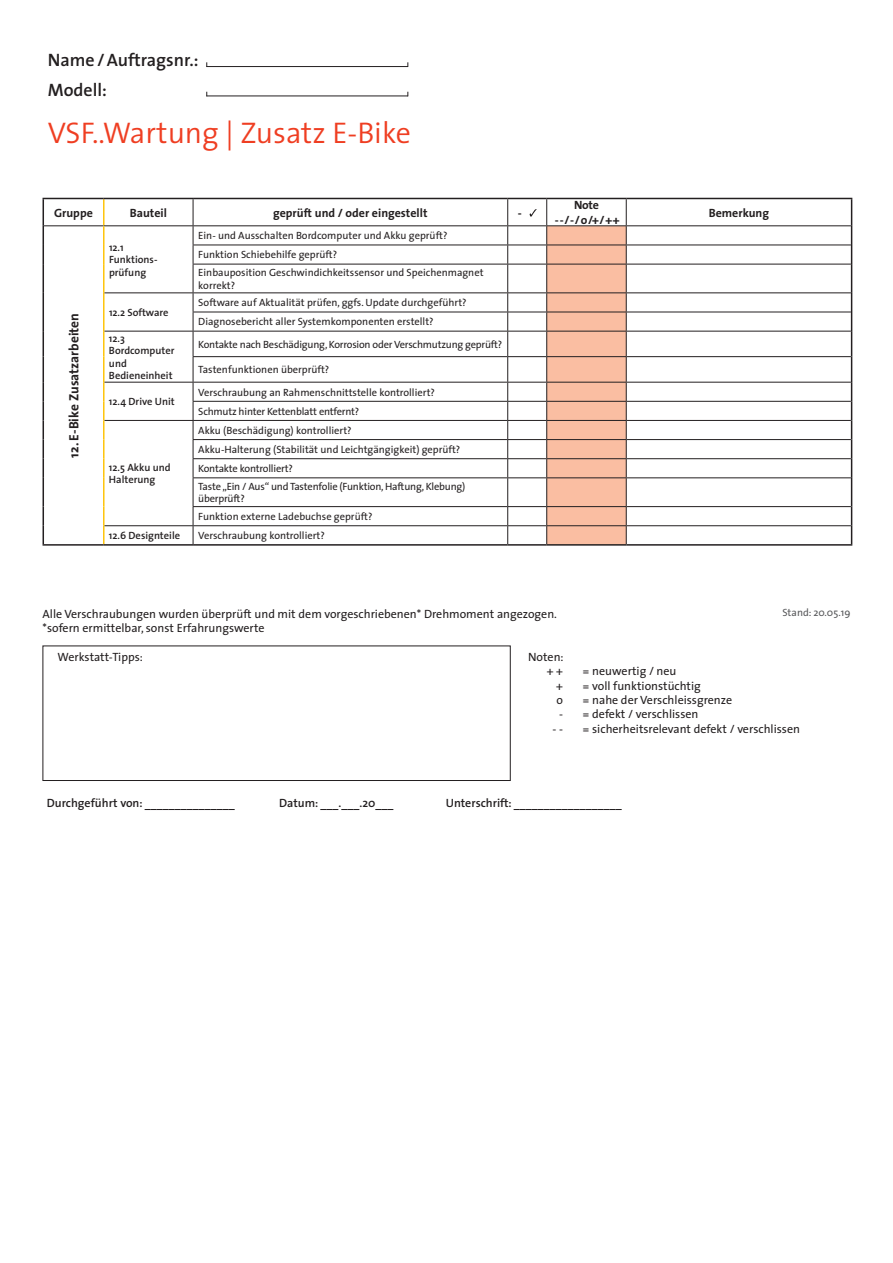
<style>
.page{position:relative;width:893px;height:1263px;background:#fff}
.page>*{position:absolute;margin:0;border:0;box-sizing:border-box;transform-origin:0 0}
.t1{font:300 30px "The Sans";color:#ef3e22}
.t2{font:600 18px/29.7px "The Sans";color:#231f20}
.t3{font:700 13.5px "The Sans";color:#231f20}
.t4{font:12px/14.4px "The Sans";color:#231f20}
.t5{font:600 12px "The Sans";color:#231f20}
.t6{font:700 12px "The Sans";color:#231f20}
.t7{font:10.5px/19.2px "The Sans";color:#231f20}
.t8{font:10.5px/12.6px "The Sans";letter-spacing:-.02em;color:#231f20}
.t9{font:600 10.5px/12.6px "The Sans";color:#231f20}
.t10{font:10.5px "The Sans";color:#57585a}
</style>
<div class="page">
<svg style="left:44px;top:199px;width:807px;height:345px"></svg>
<hr style="left:44px;top:225px;width:60px;height:1px;background:#231f20">
<hr style="left:103px;top:199px;width:2px;height:26px;background:#fec50d">
<hr style="left:104px;top:225px;width:89px;height:1px;background:#231f20">
<hr style="left:193px;top:225px;width:315px;height:1px;background:#231f20">
<hr style="left:508px;top:225px;width:39px;height:1px;background:#231f20">
<hr style="left:626px;top:225px;width:225px;height:1px;background:#231f20">
<svg style="left:43px;top:199px;width:1px;height:345px"></svg>
<svg style="left:103px;top:226px;width:2px;height:38px"></svg>
<hr style="left:103px;top:264px;width:2px;height:29px;background:#fec50d">
<svg style="left:103px;top:293px;width:2px;height:38px"></svg>
<hr style="left:103px;top:331px;width:2px;height:26px;background:#fec50d">
<hr style="left:103px;top:357px;width:2px;height:25px;background:#fec50d">
<svg style="left:103px;top:382px;width:2px;height:38px"></svg>
<hr style="left:103px;top:420px;width:2px;height:20px;background:#fec50d">
<svg style="left:103px;top:440px;width:2px;height:38px"></svg>
<hr style="left:103px;top:478px;width:2px;height:29px;background:#fec50d">
<svg style="left:103px;top:507px;width:2px;height:37px"></svg>
<hr style="left:105px;top:292px;width:88px;height:1px;background:#231f20">
<svg style="left:193px;top:199px;width:1px;height:345px"></svg>
<hr style="left:193px;top:245px;width:315px;height:1px;background:#231f20">
<hr style="left:193px;top:264px;width:315px;height:1px;background:#231f20">
<hr style="left:193px;top:292px;width:315px;height:1px;background:#231f20">
<svg style="left:507px;top:199px;width:1px;height:345px"></svg>
<hr style="left:508px;top:245px;width:39px;height:1px;background:#231f20">
<hr style="left:508px;top:264px;width:39px;height:1px;background:#231f20">
<hr style="left:508px;top:292px;width:39px;height:1px;background:#231f20">
<svg style="left:546px;top:199px;width:81px;height:345px;background:#f0bba3"></svg>
<svg style="left:851px;top:199px;width:1px;height:345px"></svg>
<hr style="left:626px;top:245px;width:225px;height:1px;background:#231f20">
<hr style="left:626px;top:264px;width:225px;height:1px;background:#231f20">
<hr style="left:626px;top:292px;width:225px;height:1px;background:#231f20">
<hr style="left:105px;top:331px;width:88px;height:1px;background:#231f20">
<hr style="left:105px;top:382px;width:88px;height:1px;background:#231f20">
<hr style="left:105px;top:420px;width:88px;height:1px;background:#231f20">
<hr style="left:105px;top:525px;width:88px;height:1px;background:#231f20">
<hr style="left:193px;top:312px;width:315px;height:1px;background:#231f20">
<hr style="left:193px;top:331px;width:315px;height:1px;background:#231f20">
<hr style="left:193px;top:356px;width:315px;height:1px;background:#231f20">
<hr style="left:193px;top:382px;width:315px;height:1px;background:#231f20">
<hr style="left:193px;top:401px;width:315px;height:1px;background:#231f20">
<hr style="left:193px;top:420px;width:315px;height:1px;background:#231f20">
<hr style="left:193px;top:439px;width:315px;height:1px;background:#231f20">
<hr style="left:193px;top:458px;width:315px;height:1px;background:#231f20">
<hr style="left:193px;top:477px;width:315px;height:1px;background:#231f20">
<hr style="left:193px;top:506px;width:315px;height:1px;background:#231f20">
<hr style="left:193px;top:525px;width:315px;height:1px;background:#231f20">
<hr style="left:508px;top:312px;width:39px;height:1px;background:#231f20">
<hr style="left:508px;top:331px;width:39px;height:1px;background:#231f20">
<hr style="left:508px;top:356px;width:39px;height:1px;background:#231f20">
<hr style="left:508px;top:382px;width:39px;height:1px;background:#231f20">
<hr style="left:508px;top:401px;width:39px;height:1px;background:#231f20">
<hr style="left:508px;top:420px;width:39px;height:1px;background:#231f20">
<hr style="left:508px;top:439px;width:39px;height:1px;background:#231f20">
<hr style="left:508px;top:458px;width:39px;height:1px;background:#231f20">
<hr style="left:508px;top:477px;width:39px;height:1px;background:#231f20">
<hr style="left:508px;top:506px;width:39px;height:1px;background:#231f20">
<hr style="left:508px;top:525px;width:39px;height:1px;background:#231f20">
<hr style="left:547px;top:312px;width:79px;height:1px;background:#231f20">
<hr style="left:547px;top:331px;width:79px;height:1px;background:#231f20">
<hr style="left:547px;top:356px;width:79px;height:1px;background:#231f20">
<hr style="left:547px;top:382px;width:79px;height:1px;background:#231f20">
<hr style="left:547px;top:401px;width:79px;height:1px;background:#231f20">
<hr style="left:547px;top:420px;width:79px;height:1px;background:#231f20">
<hr style="left:547px;top:439px;width:79px;height:1px;background:#231f20">
<hr style="left:547px;top:458px;width:79px;height:1px;background:#231f20">
<hr style="left:547px;top:477px;width:79px;height:1px;background:#231f20">
<hr style="left:547px;top:506px;width:79px;height:1px;background:#231f20">
<hr style="left:547px;top:525px;width:79px;height:1px;background:#231f20">
<hr style="left:626px;top:312px;width:225px;height:1px;background:#231f20">
<hr style="left:626px;top:331px;width:225px;height:1px;background:#231f20">
<hr style="left:626px;top:356px;width:225px;height:1px;background:#231f20">
<hr style="left:626px;top:382px;width:225px;height:1px;background:#231f20">
<hr style="left:626px;top:401px;width:225px;height:1px;background:#231f20">
<hr style="left:626px;top:420px;width:225px;height:1px;background:#231f20">
<hr style="left:626px;top:439px;width:225px;height:1px;background:#231f20">
<hr style="left:626px;top:458px;width:225px;height:1px;background:#231f20">
<hr style="left:626px;top:477px;width:225px;height:1px;background:#231f20">
<hr style="left:626px;top:506px;width:225px;height:1px;background:#231f20">
<hr style="left:626px;top:525px;width:225px;height:1px;background:#231f20">
<hr style="left:43px;top:198px;width:61px;height:1px;background:#231f20">
<hr style="left:104px;top:198px;width:89px;height:1px;background:#231f20">
<hr style="left:193px;top:198px;width:315px;height:1px;background:#231f20">
<hr style="left:508px;top:198px;width:39px;height:1px;background:#231f20">
<hr style="left:547px;top:198px;width:79px;height:1px;background:#231f20">
<hr style="left:626px;top:198px;width:226px;height:1px;background:#231f20">
<hr style="left:43px;top:544px;width:61px;height:2px;background:#231f20">
<hr style="left:104px;top:544px;width:89px;height:2px;background:#231f20">
<hr style="left:193px;top:544px;width:315px;height:2px;background:#231f20">
<hr style="left:508px;top:544px;width:39px;height:2px;background:#231f20">
<hr style="left:547px;top:544px;width:79px;height:2px;background:#231f20">
<hr style="left:626px;top:544px;width:226px;height:2px;background:#231f20">
<svg style="left:530px;top:209px;width:7px;height:8px"></svg>
<svg style="left:206px;top:62px;width:203px;height:35px"></svg>
<hr style="left:206px;top:66px;width:202px;height:1px;background:#231f20">
<hr style="left:206px;top:96px;width:202px;height:1px;background:#231f20">
<div style="left:43px;top:645px;width:468px;height:136px;border:1px solid #231f20"></div>
<h2 class="t2" style="left:48px;top:45px;width:152px">Name / Auftragsnr.:<br>Modell:</h2>
<h1 class="t1" style="left:48px;top:108px;width:365px">VSF..Wartung | Zusatz E-Bike</h1>
<p class="t6" style="left:54px;top:202px;width:40px">Gruppe</p>
<p class="t6" style="left:130px;top:202px;width:39px">Bauteil</p>
<p class="t6" style="left:273px;top:202px;width:156px">geprüft und / oder eingestellt</p>
<p class="t6" style="left:518px;top:202px;width:6px">-</p>
<p class="t3" style="left:63px;top:457px;width:146px;rotate:-90deg">12. E-Bike Zusatzarbeiten</p>
<p class="t9" style="left:109px;top:240px;width:50px">12.1<br>Funktions&shy;prüfung</p>
<p class="t7" style="left:198px;top:226px;width:251px">Ein- und Ausschalten Bordcomputer und Akku geprüft?<br>Funktion Schiebehilfe geprüft?</p>
<p class="t7" style="left:198px;top:266px;width:287px;line-height:12.6px">Einbauposition Geschwindichkeitssensor und Speichenmagnet korrekt?</p>
<p class="t9" style="left:109px;top:306px;width:61px">12.2 Software</p>
<p class="t7" style="left:198px;top:293px;width:270px">Software auf Aktualität prüfen, ggfs. Update durchgeführt?<br>Diagnosebericht aller Systemkomponenten erstellt?</p>
<p class="t9" style="left:109px;top:331px;width:67px">12.3<br>Bordcomputer und<br>Bedieneinheit</p>
<p class="t8" style="left:198px;top:338px;width:305px">Kontakte nach Beschädigung, Korrosion oder Verschmutzung geprüft?</p>
<p class="t7" style="left:198px;top:360px;width:133px">Tastenfunktionen überprüft?</p>
<p class="t9" style="left:109px;top:395px;width:67px">12.4 Drive Unit</p>
<p class="t7" style="left:198px;top:382px;width:238px">Verschraubung an Rahmenschnittstelle kontrolliert?<br>Schmutz hinter Kettenblatt entfernt?</p>
<p class="t9" style="left:109px;top:460px;width:63px">12.5 Akku und<br>Halterung</p>
<p class="t7" style="left:198px;top:420px;width:264px">Akku (Beschädigung) kontrolliert?<br>Akku-Halterung (Stabilität und Leichtgängigkeit) geprüft?<br>Kontakte kontrolliert?</p>
<p class="t8" style="left:198px;top:480px;width:269px">Taste „Ein / Aus“ und Tastenfolie (Funktion, Haftung, Klebung) überprüft?</p>
<p class="t7" style="left:198px;top:506px;width:176px">Funktion externe Ladebuchse geprüft?</p>
<p class="t9" style="left:109px;top:529px;width:73px">12.6 Designteile</p>
<p class="t7" style="left:198px;top:526px;width:128px">Verschraubung kontrolliert?</p>
<p class="t6" style="left:574px;top:195px;width:26px">Note</p>
<p class="t6" style="left:555px;top:210px;width:66px">- - / - / o /+ / + +</p>
<p class="t4" style="left:43px;top:606px;width:516px">Alle Verschraubungen wurden überprüft und mit dem vorgeschriebenen* Drehmoment angezogen. *sofern ermittelbar, sonst Erfahrungswerte</p>
<p class="t4" style="left:58px;top:649px;width:87px">Werkstatt-Tipps:</p>
<p class="t4" style="left:528px;top:649px;width:37px;text-align:right">Noten: + +</p>
<p class="t4" style="left:583px;top:663px;width:95px">= neuwertig / neu</p>
<p class="t6" style="left:709px;top:202px;width:62px">Bemerkung</p>
<p class="t10" style="left:782px;top:603px;width:70px">Stand: 20.05.19</p>
<p class="t4" style="left:556px;top:678px;width:8px">+</p>
<p class="t4" style="left:583px;top:678px;width:120px">= voll funktionstüchtig</p>
<p class="t4" style="left:556px;top:692px;width:8px">o</p>
<p class="t4" style="left:583px;top:692px;width:151px">= nahe der Verschleissgrenze</p>
<p class="t4" style="left:559px;top:707px;width:141px">- = defekt / verschlissen</p>
<p class="t4" style="left:552px;top:721px;width:12px">- -</p>
<p class="t4" style="left:583px;top:721px;width:219px">= sicherheitsrelevant defekt / verschlissen</p>
<p class="t5" style="left:47px;top:793px;width:189px">Durchgeführt von: _______________</p>
<p class="t5" style="left:279px;top:793px;width:116px">Datum: ___.___.20___</p>
<p class="t5" style="left:446px;top:793px;width:178px">Unterschrift: __________________</p>
</div>
